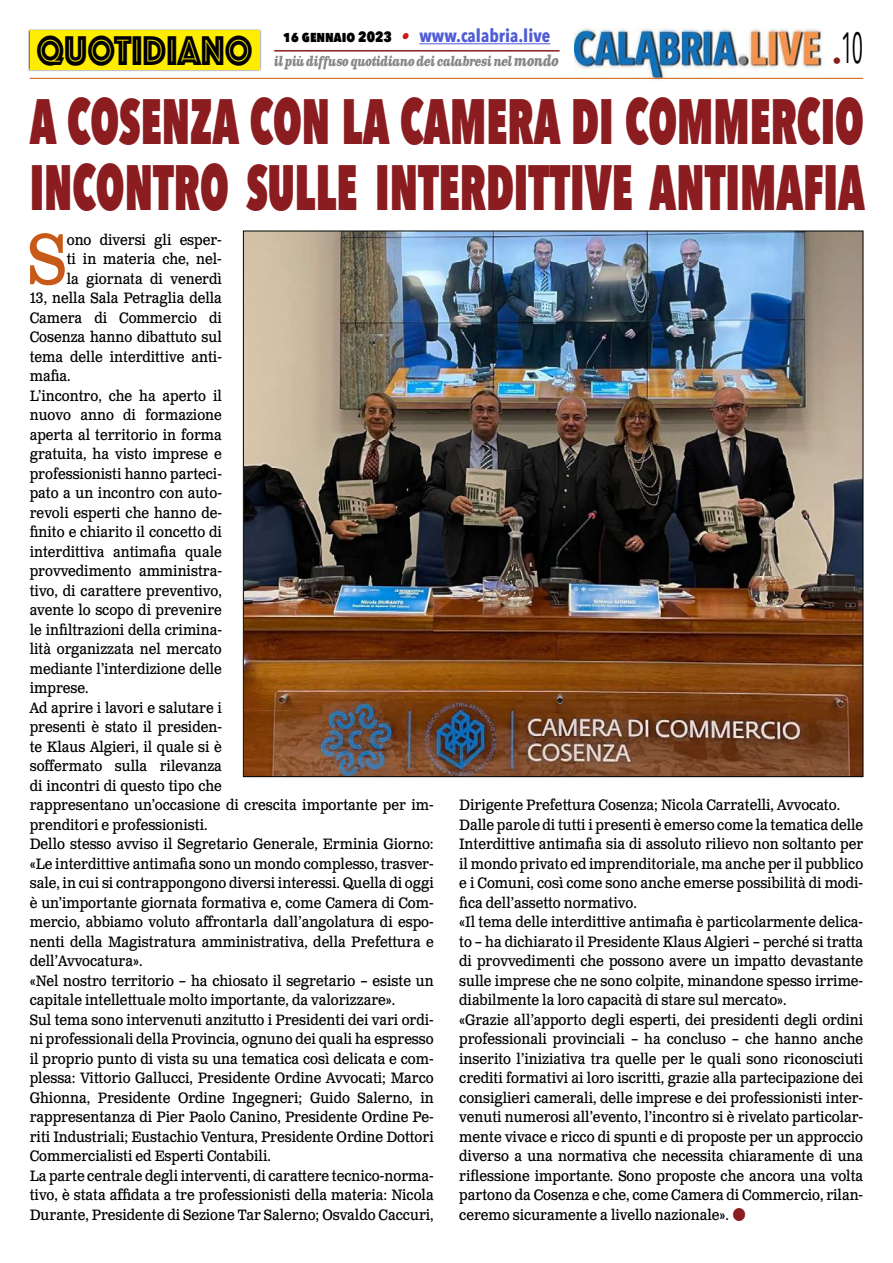
<style>
.page{position:relative;width:893px;height:1263px;background:#fff}
.page>*{position:absolute;margin:0;border:0;box-sizing:border-box;transform-origin:0 0}
.t1{font:71.25px "Clarendon Text Pro";color:#c85a19;scale:.9 1}
.t2{font:800 63.9px/66px "Avenir Next Condensed";color:#8b1c1f;scale:.7 1}
.t3{font:43.5px "Avenir Next Condensed";color:#000;scale:.55 1}
.t4{font:43.2px "Phosphate Inline";color:#000;scale:.87 1}
.t5{font:700 18px "Avenir Next Condensed";color:#4f5cd6}
.t6{font:15px/19.5px "Clarendon Text Pro";color:#000;scale:.9 1}
.t7{font:italic 700 13.5px "Clarendon Text Pro";letter-spacing:-.05em;color:#878787;scale:.79 1}
.s1{font-weight:800;font-size:15px;color:#000}
.s2{font-family:"Clarendon Text Pro";font-style:italic;font-size:16.5px;color:#ca181a}
.s3{font-size:15px}
</style>
<div class="page">
<img style="left:574px;top:28px;width:252px;height:53px">
<hr style="left:30px;top:78px;width:833px;height:1px;background:#c85a19">
<div style="left:28px;top:29px;width:233px;height:43px;background:#000;opacity:.75"></div>
<div style="left:30px;top:31px;width:229px;height:39px;background:#ffed00"></div>
<hr style="left:419px;top:43px;width:131px;height:1px;background:#4f5cd6">
<hr style="left:274px;top:50px;width:285px;height:2px;background:#8b1c1f">
<img style="left:245px;top:233px;width:616px;height:542px">
<h3 class="t4" style="left:36px;top:20px;width:250px">QUOTIDIANO</h3>
<p class="t5" style="left:283px;top:25px;width:269px"><span class="s1">16 gennaio 2023</span> <span class="s2">•</span> www.calabria.live</p>
<h3 class="t3" style="left:832px;top:11px;width:58px"><sub>•</sub>10</h3>
<h2 class="t2" style="left:30px;top:88px;width:1194px">A COSENZA CON LA CAMERA DI COMMERCIO<br>INCONTRO SULLE INTERDITTIVE ANTIMAFIA</h2>
<h1 class="t1" style="left:27px;top:216px;width:45px">S</h1>
<p class="t6" style="left:67px;top:230px;width:174px">ono diversi gli esper-</p>
<p class="t7" style="left:274px;top:53px;width:362px">il più diffuso quotidiano dei calabresi nel <span class="s3">mondo</span></p>
<p class="t6" style="left:67px;top:250px;width:174px">ti in materia che, nel-</p>
<p class="t6" style="left:67px;top:269px;width:174px">la giornata di venerdì</p>
<p class="t6" style="left:30px;top:289px;width:215px">13, nella Sala Petraglia della</p>
<p class="t6" style="left:30px;top:308px;width:215px">Camera di Commercio di</p>
<p class="t6" style="left:30px;top:328px;width:215px">Cosenza hanno dibattuto sul</p>
<p class="t6" style="left:30px;top:347px;width:215px">tema delle interdittive anti-</p>
<p class="t6" style="left:30px;top:367px;width:47px">mafia.</p>
<p class="t6" style="left:30px;top:386px;width:215px">L’incontro, che ha aperto il</p>
<p class="t6" style="left:30px;top:406px;width:215px">nuovo anno di formazione</p>
<p class="t6" style="left:30px;top:425px;width:215px">aperta al territorio in forma</p>
<p class="t6" style="left:30px;top:445px;width:215px">gratuita, ha visto imprese e</p>
<p class="t6" style="left:30px;top:464px;width:215px">professionisti hanno parteci-</p>
<p class="t6" style="left:30px;top:484px;width:215px">pato a un incontro con auto-</p>
<p class="t6" style="left:30px;top:503px;width:215px">revoli esperti che hanno de-</p>
<p class="t6" style="left:30px;top:523px;width:215px">finito e chiarito il concetto di</p>
<p class="t6" style="left:30px;top:542px;width:215px">interdittiva antimafia quale</p>
<p class="t6" style="left:30px;top:562px;width:215px">provvedimento amministra-</p>
<p class="t6" style="left:30px;top:581px;width:215px">tivo, di carattere preventivo,</p>
<p class="t6" style="left:30px;top:601px;width:215px">avente lo scopo di prevenire</p>
<p class="t6" style="left:30px;top:620px;width:215px">le infiltrazioni della crimina-</p>
<p class="t6" style="left:30px;top:640px;width:215px">lità organizzata nel mercato</p>
<p class="t6" style="left:30px;top:659px;width:215px">mediante l’interdizione delle</p>
<p class="t6" style="left:30px;top:679px;width:67px">imprese.</p>
<p class="t6" style="left:30px;top:698px;width:215px">Ad aprire i lavori e salutare i</p>
<p class="t6" style="left:30px;top:718px;width:215px">presenti è stato il presiden-</p>
<p class="t6" style="left:30px;top:737px;width:215px">te Klaus Algieri, il quale si è</p>
<p class="t6" style="left:30px;top:757px;width:215px">soffermato sulla rilevanza</p>
<p class="t6" style="left:30px;top:776px;width:215px">di incontri di questo tipo che</p>
<p class="t6" style="left:30px;top:796px;width:450px">rappresentano un’occasione di crescita importante per im-</p>
<p class="t6" style="left:30px;top:815px;width:199px">prenditori e professionisti.</p>
<p class="t6" style="left:30px;top:835px;width:450px">Dello stesso avviso il Segretario Generale, Erminia Giorno:</p>
<p class="t6" style="left:30px;top:854px;width:450px">«Le interdittive antimafia sono un mondo complesso, trasver-</p>
<p class="t6" style="left:30px;top:874px;width:450px">sale, in cui si contrappongono diversi interessi. Quella di oggi</p>
<p class="t6" style="left:30px;top:893px;width:450px">è un’importante giornata formativa e, come Camera di Com-</p>
<p class="t6" style="left:30px;top:913px;width:450px">mercio, abbiamo voluto affrontarla dall’angolatura di espo-</p>
<p class="t6" style="left:30px;top:932px;width:450px">nenti della Magistratura amministrativa, della Prefettura e</p>
<p class="t6" style="left:30px;top:952px;width:127px">dell’Avvocatura».</p>
<p class="t6" style="left:30px;top:971px;width:450px">«Nel nostro territorio – ha chiosato il segretario – esiste un</p>
<p class="t6" style="left:30px;top:991px;width:408px">capitale intellettuale molto importante, da valorizzare».</p>
<p class="t6" style="left:30px;top:1010px;width:450px">Sul tema sono intervenuti anzitutto i Presidenti dei vari ordi-</p>
<p class="t6" style="left:30px;top:1030px;width:450px">ni professionali della Provincia, ognuno dei quali ha espresso</p>
<p class="t6" style="left:30px;top:1049px;width:450px">il proprio punto di vista su una tematica così delicata e com-</p>
<p class="t6" style="left:30px;top:1069px;width:450px">plessa: Vittorio Gallucci, Presidente Ordine Avvocati; Marco</p>
<p class="t6" style="left:30px;top:1088px;width:450px">Ghionna, Presidente Ordine Ingegneri; Guido Salerno, in</p>
<p class="t6" style="left:30px;top:1108px;width:450px">rappresentanza di Pier Paolo Canino, Presidente Ordine Pe-</p>
<p class="t6" style="left:30px;top:1127px;width:450px">riti Industriali; Eustachio Ventura, Presidente Ordine Dottori</p>
<p class="t6" style="left:30px;top:1147px;width:269px">Commercialisti ed Esperti Contabili.</p>
<p class="t6" style="left:30px;top:1166px;width:450px">La parte centrale degli interventi, di carattere tecnico-norma-</p>
<p class="t6" style="left:30px;top:1186px;width:450px">tivo, è stata affidata a tre professionisti della materia: Nicola</p>
<p class="t6" style="left:30px;top:1205px;width:450px">Durante, Presidente di Sezione Tar Salerno; Osvaldo Caccuri,</p>
<p class="t6" style="left:459px;top:796px;width:450px">Dirigente Prefettura Cosenza; Nicola Carratelli, Avvocato.<br>Dalle parole di tutti i presenti è emerso come la tematica delle Interdittive antimafia sia di assoluto rilievo non soltanto per il mondo privato ed imprenditoriale, ma anche per il pubblico e i Comuni, così come sono anche emerse possibilità di modi&shy;fica dell’assetto normativo.<br>«Il tema delle interdittive antimafia è particolarmente delica&shy;to – ha dichiarato il Presidente Klaus Algieri – perché si tratta di provvedimenti che possono avere un impatto devastante sulle imprese che ne sono colpite, minandone spesso irrime&shy;diabilmente la loro capacità di stare sul mercato».<br>«Grazie all’apporto degli esperti, dei presidenti degli ordini professionali provinciali – ha concluso – che hanno anche inserito l’iniziativa tra quelle per le quali sono riconosciuti crediti formativi ai loro iscritti, grazie alla partecipazione dei consiglieri camerali, delle imprese e dei professionisti inter&shy;venuti numerosi all’evento, l’incontro si è rivelato particolar&shy;mente vivace e ricco di spunti e di proposte per un approccio diverso a una normativa che necessita chiaramente di una riflessione importante. Sono proposte che ancora una volta partono da Cosenza e che, come Camera di Commercio, rilan&shy;ceremo sicuramente a livello nazionale».</p>
</div>
